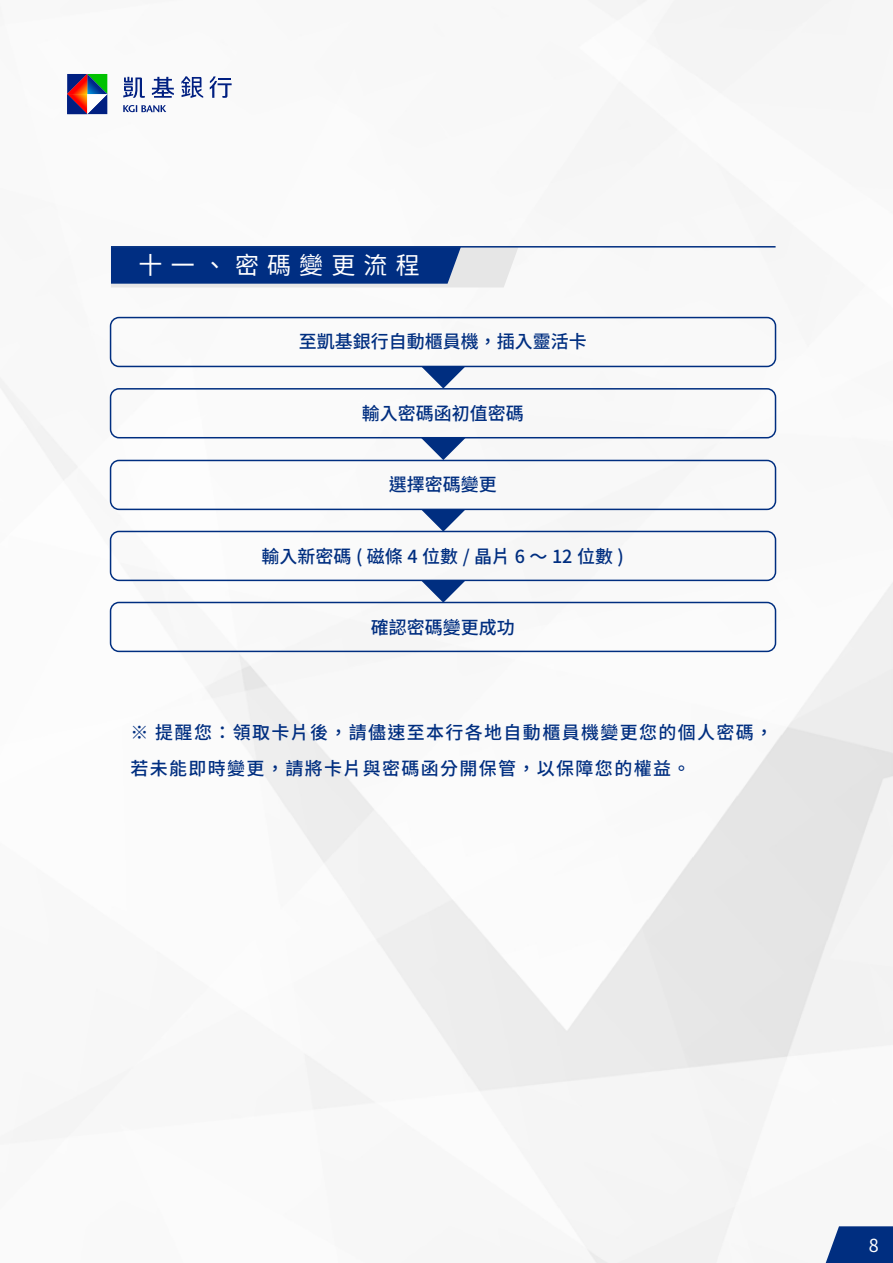
<style>
.page{position:relative;width:893px;height:1263px;background:#fff}
.page>*{position:absolute;margin:0;border:0;box-sizing:border-box;transform-origin:0 0}
.t1{font:24px "Source Han Sans TW";letter-spacing:.34em;color:#fff}
.t2{font:500 18px/36px "Source Han Sans TW";letter-spacing:.075em;color:#002e80}
.t3{font:500 18px "Source Han Sans TW";color:#002e80}
.t4{font:18px "Source Han Sans TW";color:#fff}
</style>
<div class="page">
<img style="left:0;top:0;width:893px;height:1263px">
<svg style="left:67px;top:74px;width:40px;height:40px;background:#635966"></svg>
<svg style="left:123px;top:77px;width:22px;height:21px"></svg>
<svg style="left:152px;top:77px;width:22px;height:21px"></svg>
<svg style="left:181px;top:76px;width:22px;height:22px"></svg>
<svg style="left:123px;top:105px;width:43px;height:7px"></svg>
<svg style="left:210px;top:76px;width:22px;height:22px"></svg>
<svg style="left:826px;top:1226px;width:67px;height:37px;background:#19428c"></svg>
<svg style="left:111px;top:248px;width:407px;height:39px;background:#345899"></svg>
<hr style="left:111px;top:246px;width:665px;height:2px;background:#002e80">
<svg style="left:421px;top:367px;width:44px;height:21px"></svg>
<svg style="left:421px;top:438px;width:44px;height:22px"></svg>
<svg style="left:421px;top:510px;width:44px;height:21px"></svg>
<div style="left:110px;top:317px;width:666px;height:50px;border:2px solid #002e80;border-radius:9px"></div>
<div style="left:110px;top:388px;width:666px;height:50px;border:2px solid #002e80;border-radius:9px"></div>
<div style="left:110px;top:460px;width:666px;height:50px;border:2px solid #002e80;border-radius:9px"></div>
<div style="left:110px;top:531px;width:666px;height:50px;border:2px solid #002e80;border-radius:9px"></div>
<svg style="left:421px;top:580px;width:44px;height:22px"></svg>
<div style="left:110px;top:602px;width:666px;height:50px;border:2px solid #002e80;border-radius:9px"></div>
<h1 class="t1" style="left:139px;top:251px;width:283px">十一、密碼變更流程</h1>
<p class="t3" style="left:299px;top:332px;width:290px">至凱基銀行自動櫃員機，插入靈活卡</p>
<p class="t3" style="left:362px;top:403px;width:164px">輸入密碼函初值密碼</p>
<p class="t2" style="left:389px;top:467px;width:109px">選擇密碼變更</p>
<p class="t3" style="left:262px;top:546px;width:364px">輸入新密碼(磁條4位數/晶片6～12位數)</p>
<p class="t3" style="left:371px;top:617px;width:146px">確認密碼變更成功</p>
<p class="t2" style="left:131px;top:715px;width:644px">※ 提醒您：領取卡片後，請儘速至本行各地自動櫃員機變更您的個人密碼，若未能即時變更，請將卡片與密碼函分開保管，以保障您的權益。</p>
<p class="t4" style="left:869px;top:1235px;width:11px">8</p>
</div>
